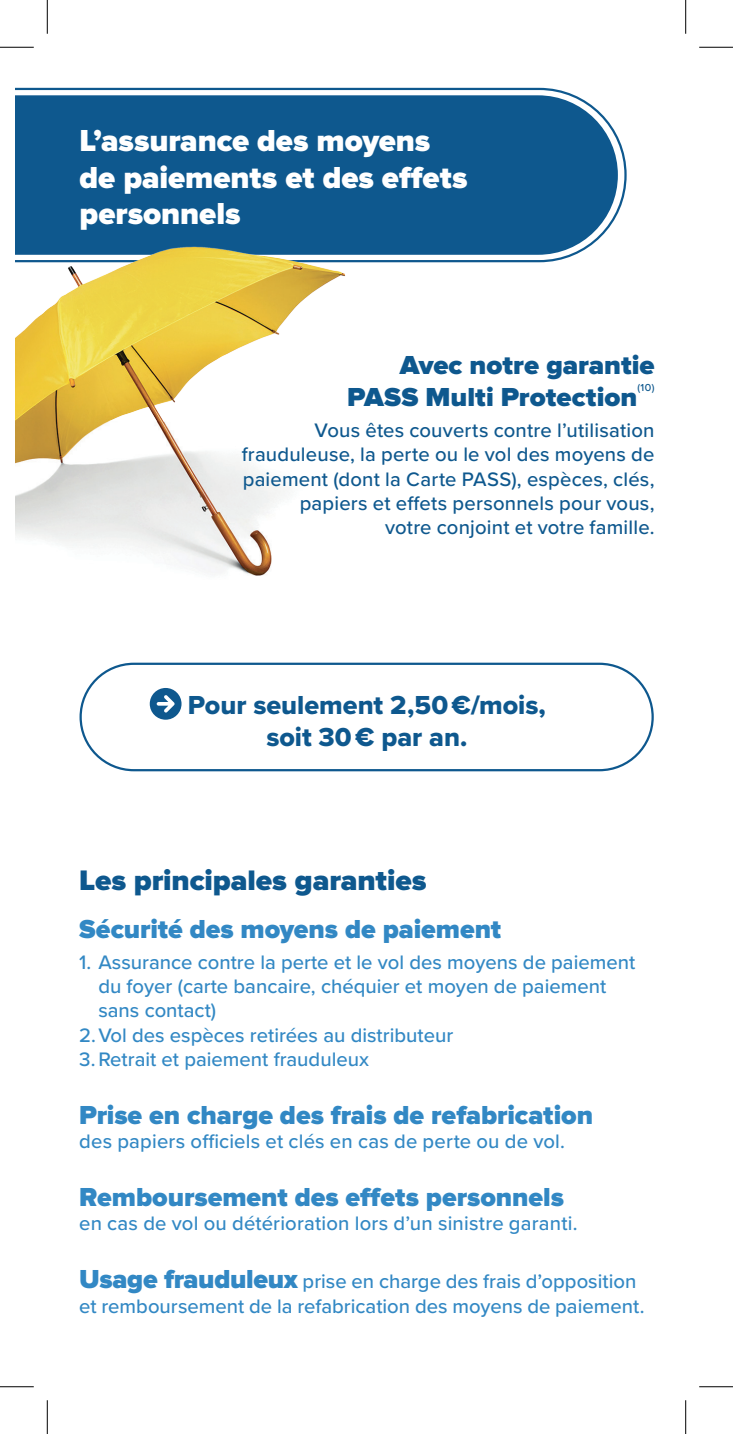
<style>
.page{position:relative;width:733px;height:1434px;background:#fff}
.page>*{position:absolute;margin:0;border:0;box-sizing:border-box;transform-origin:0 0}
.t1{font:900 31.5px/36px "Proxima Nova";letter-spacing:-.005em;color:#fff}
.t2{font:900 29.25px "Proxima Nova";letter-spacing:-.005em;color:#0e588e}
.Titre{font:900 27px "Proxima Nova";color:#3288c4}
.Texte{font:27px "Proxima Nova Extrabld";color:#0e588e}
.t3{font:900 27px/32.4px "Proxima Nova";color:#0e588e}
.Titre-2{font:500 20.25px/24.3px "Proxima Nova";color:#3288c4}
.t4{font:500 20.25px/24.3px "Proxima Nova";letter-spacing:.01em;color:#0e588e;text-align:right}
.t5{font:500 10.58px "Proxima Nova";color:#0e588e}
.s1{font-weight:900;font-size:27px}
</style>
<div class="page">
<svg style="left:15px;top:87px;width:612px;height:176px;background:#266999"></svg>
<img style="left:15px;top:208px;width:430px;height:455px">
<div style="left:150px;top:688px;width:31px;height:32px;background:#0e588e;border-radius:50%"></div>
<svg style="left:157px;top:695px;width:18px;height:17px"></svg>
<div style="left:79px;top:663px;width:574px;height:108px;border:2px solid #0e588e;border-radius:53px"></div>
<hr style="left:0;top:47px;width:34px;height:1px;background:#000">
<hr style="left:699px;top:47px;width:33px;height:1px;background:#000">
<hr style="left:0;top:1386px;width:34px;height:1px;background:#000">
<hr style="left:699px;top:1386px;width:33px;height:1px;background:#000">
<hr style="left:47px;top:0;width:1px;height:34px;background:#000">
<hr style="left:47px;top:1400px;width:1px;height:34px;background:#000">
<hr style="left:685px;top:0;width:1px;height:34px;background:#000">
<hr style="left:685px;top:1400px;width:1px;height:34px;background:#000">
<p class="t1" style="left:79px;top:124px;width:389px">L’assurance des moyens de paiements et des effets personnels</p>
<p class="t3" style="left:347px;top:349px;width:309px;text-indent:53px">Avec notre garantie<br>PASS Multi Protection</p>
<p class="t5" style="left:637px;top:380px;width:19px">(10)</p>
<p class="t4" style="left:242px;top:417px;width:414px">Vous êtes couverts contre l’utilisation frauduleuse, la perte ou le vol des moyens de paiement (dont la Carte PASS), espèces, clés, papiers et effets personnels pour vous,<br>votre conjoint et votre famille.</p>
<p class="Texte" style="left:188px;top:684px;width:359px">Pour seulement 2,50 €/mois,</p>
<p class="Texte" style="left:266px;top:717px;width:202px">soit 30 € par an.</p>
<p class="t2" style="left:79px;top:863px;width:349px">Les principales garanties</p>
<p class="Titre" style="left:79px;top:913px;width:423px">Sécurité des moyens de paiement</p>
<p class="Titre-2" style="left:98px;top:949px;width:538px;text-indent:-19px">1. Assurance contre la perte et le vol des moyens de paiement du foyer (carte bancaire, chéquier et moyen de paiement sans contact)</p>
<p class="Titre-2" style="left:79px;top:1022px;width:375px">2.Vol des espèces retirées au distributeur</p>
<p class="Titre-2" style="left:79px;top:1046px;width:291px">3.Retrait et paiement frauduleux</p>
<p class="Titre" style="left:79px;top:1099px;width:515px">Prise en charge des frais de refabrication</p>
<p class="Titre-2" style="left:79px;top:1128px;width:487px">des papiers officiels et clés en cas de perte ou de vol.</p>
<p class="Titre" style="left:79px;top:1181px;width:486px">Remboursement des effets personnels</p>
<p class="Titre-2" style="left:79px;top:1211px;width:499px">en cas de vol ou détérioration lors d’un sinistre garanti.</p>
<p class="Titre-2" style="left:79px;top:1269px;width:566px"><span class="s1">Usage frauduleux</span> prise en charge des frais d’opposition et remboursement de la refabrication des moyens de paiement.</p>
</div>
